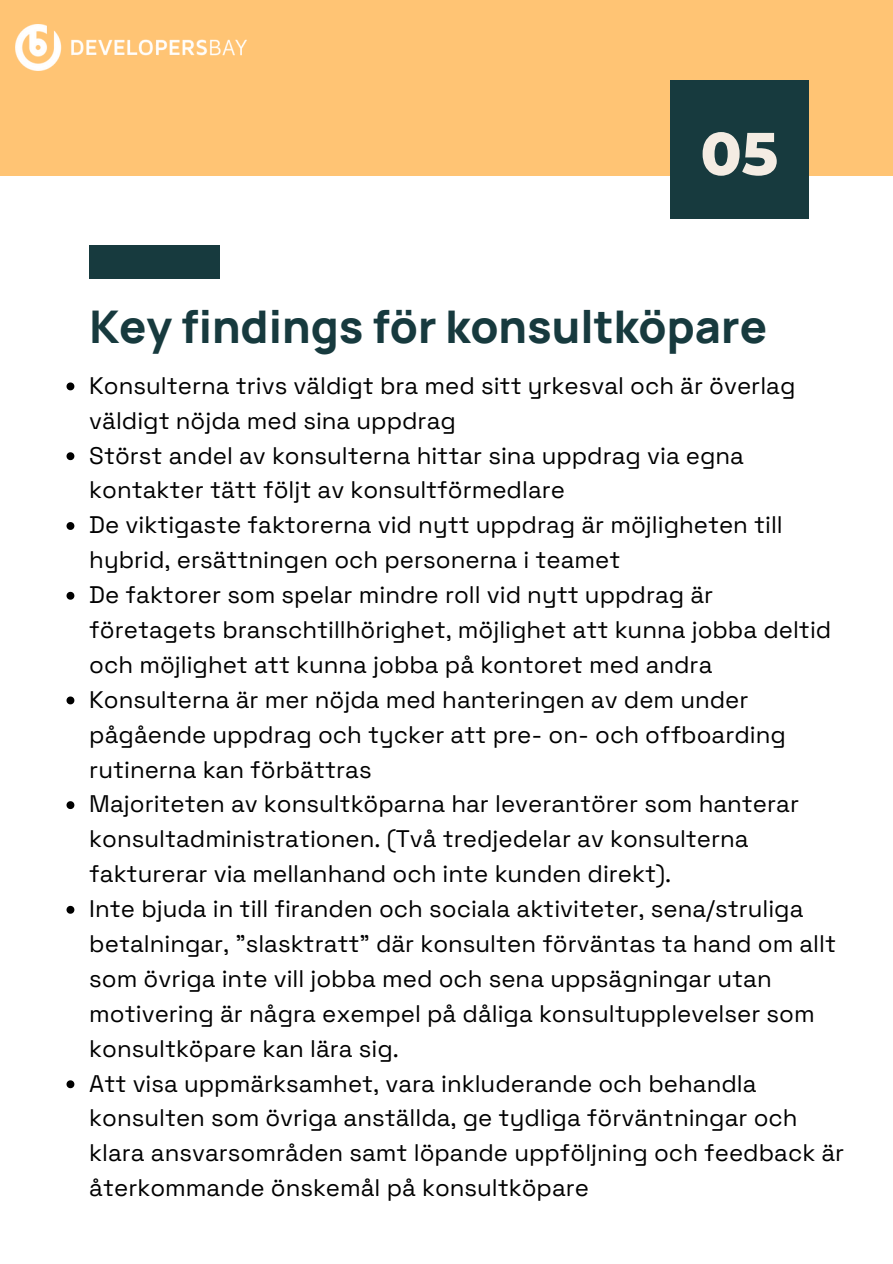
<style>
.page{position:relative;width:893px;height:1264px;background:#fff}
.page>*{position:absolute;margin:0;border:0;box-sizing:border-box;transform-origin:0 0}
.t1{font:800 60px "Montserrat";color:#f4ece3}
.t2{font:800 45px "Manrope";color:#173a3e}
.t3{font:24px/34.8px "Space Grotesk";color:#000}
</style>
<div class="page">
<div style="left:0;top:0;width:892px;height:176px;background:#ffc474"></div>
<div style="left:670px;top:81px;width:138px;height:138px;background:#173a3e"></div>
<div style="left:89px;top:245px;width:131px;height:33px;background:#173a3e"></div>
<svg style="left:66px;top:382px;width:8px;height:8px"></svg>
<svg style="left:66px;top:452px;width:8px;height:8px"></svg>
<svg style="left:66px;top:522px;width:8px;height:8px"></svg>
<svg style="left:66px;top:592px;width:8px;height:7px"></svg>
<svg style="left:66px;top:696px;width:8px;height:8px"></svg>
<svg style="left:66px;top:801px;width:8px;height:8px"></svg>
<svg style="left:66px;top:905px;width:8px;height:8px"></svg>
<svg style="left:66px;top:1080px;width:8px;height:8px"></svg>
<img style="left:15px;top:24px;width:232px;height:46px">
<p class="t1" style="left:700px;top:117px;width:79px">05</p>
<p class="t2" style="left:89px;top:295px;width:679px">Key findings för konsultköpare</p>
<p class="t3" style="left:89px;top:368px;width:707px">Konsulterna trivs väldigt bra med sitt yrkesval och är överlag väldigt nöjda med sina uppdrag</p>
<p class="t3" style="left:89px;top:438px;width:656px">Störst andel av konsulterna hittar sina uppdrag via egna kontakter tätt följt av konsultförmedlare</p>
<p class="t3" style="left:89px;top:507px;width:695px">De viktigaste faktorerna vid nytt uppdrag är möjligheten till hybrid, ersättningen och personerna i teamet</p>
<p class="t3" style="left:89px;top:577px;width:743px">De faktorer som spelar mindre roll vid nytt uppdrag är företagets branschtillhörighet, möjlighet att kunna jobba deltid och möjlighet att kunna jobba på kontoret med andra</p>
<p class="t3" style="left:89px;top:682px;width:698px">Konsulterna är mer nöjda med hanteringen av dem under pågående uppdrag och tycker att pre- on- och offboarding rutinerna kan förbättras</p>
<p class="t3" style="left:89px;top:786px;width:711px">Majoriteten av konsultköparna har leverantörer som hanterar konsultadministrationen. (Två tredjedelar av konsulterna fakturerar via mellanhand och inte kunden direkt).</p>
<p class="t3" style="left:89px;top:891px;width:748px">Inte bjuda in till firanden och sociala aktiviteter, sena/struliga betalningar, ”slasktratt” där konsulten förväntas ta hand om allt som övriga inte vill jobba med och sena uppsägningar utan motivering är några exempel på dåliga konsultupplevelser som konsultköpare kan lära sig.</p>
<p class="t3" style="left:89px;top:1065px;width:756px">Att visa uppmärksamhet, vara inkluderande och behandla konsulten som övriga anställda, ge tydliga förväntningar och klara ansvarsområden samt löpande uppföljning och feedback är återkommande önskemål på konsultköpare</p>
</div>
